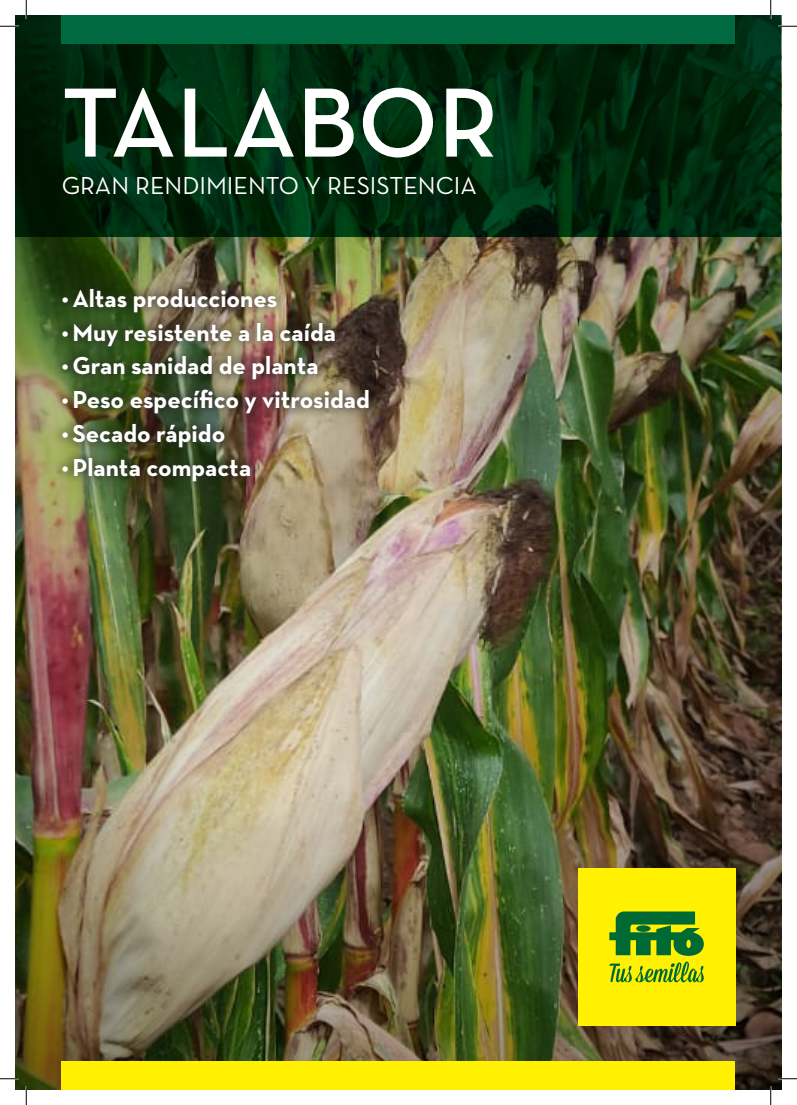
<style>
.page{position:relative;width:797px;height:1105px;background:#fff}
.page>*{position:absolute;margin:0;border:0;box-sizing:border-box;transform-origin:0 0}
.t1{font:600 100px "Neutra Text";color:#fff}
.t2{font:700 25px "Neutra Text";color:#fff}
.t3{font:25px "Neutra Text";color:#fff}
</style>
<div class="page">
<img style="left:16px;top:237px;width:765px;height:852px">
<svg style="left:16px;top:16px;width:765px;height:221px;background:#00270d"></svg>
<div style="left:62px;top:16px;width:673px;height:28px;background:#00693f"></div>
<div style="left:62px;top:1061px;width:673px;height:28px;background:#fff101"></div>
<div style="left:578px;top:868px;width:157px;height:157px;background:#fff101"></div>
<svg style="left:609px;top:911px;width:94px;height:71px"></svg>
<div style="left:51px;top:277px;width:329px;height:215px;background:#231f20;opacity:.5"></div>
<svg style="left:0;top:25px;width:19px;height:2px"></svg>
<svg style="left:778px;top:25px;width:19px;height:2px"></svg>
<svg style="left:0;top:1078px;width:19px;height:1px"></svg>
<svg style="left:778px;top:1078px;width:19px;height:1px"></svg>
<svg style="left:25px;top:0;width:2px;height:19px"></svg>
<svg style="left:25px;top:1086px;width:2px;height:19px"></svg>
<svg style="left:770px;top:0;width:1px;height:19px"></svg>
<svg style="left:770px;top:1086px;width:1px;height:19px"></svg>
<p class="t1" style="left:62px;top:61px;width:438px">TALABOR</p>
<p class="t3" style="left:62px;top:170px;width:417px">GRAN RENDIMIENTO Y RESISTENCIA</p>
<p class="t2" style="left:62px;top:283px;width:217px">•Altas producciones</p>
<p class="t2" style="left:62px;top:316px;width:276px">• Muy resistente a la caída</p>
<p class="t2" style="left:62px;top:350px;width:258px">• Gran sanidad de planta</p>
<p class="t2" style="left:62px;top:384px;width:310px">•Peso específico y vitrosidad</p>
<p class="t2" style="left:62px;top:418px;width:165px">• Secado rápido</p>
<p class="t2" style="left:62px;top:451px;width:191px">•Planta compacta</p>
</div>
